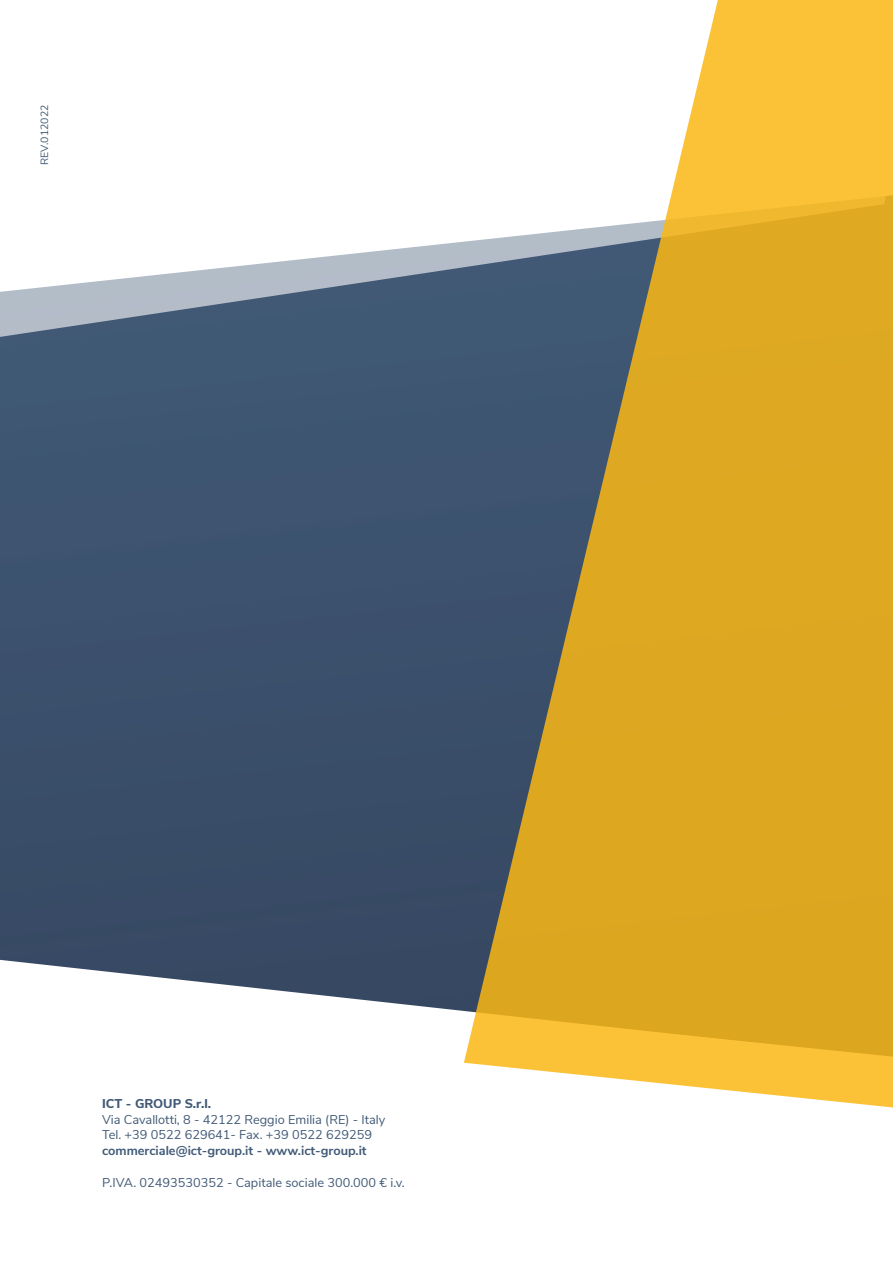
<style>
.page{position:relative;width:893px;height:1263px;background:#fff}
.page>*{position:absolute;margin:0;border:0;box-sizing:border-box;transform-origin:0 0}
.t1{font:12.75px "Nunito Sans";color:#415a77}
.t2{font:700 12.75px "Nunito Sans";color:#415a77}
.t3{font:800 12.75px "Nunito Sans";color:#415a77}
.t4{font:10.5px "Nunito Sans";color:#415a77}
</style>
<div class="page">
<div style="left:0;top:338px;width:464px;height:627px;background:#3a506c"></div>
<svg style="left:0;top:241px;width:464px;height:97px"></svg>
<svg style="left:47px;top:965px;width:417px;height:46px"></svg>
<svg style="left:464px;top:0;width:429px;height:1108px;background:#cba84f"></svg>
<p class="t4" style="left:37px;top:165px;width:62px;rotate:-90deg">REV.012022</p>
<p class="t3" style="left:102px;top:1094px;width:111px">ICT - GROUP S.r.l.</p>
<p class="t1" style="left:102px;top:1110px;width:285px">Via Cavallotti, 8 - 42122 Reggio Emilia (RE) - Italy</p>
<p class="t1" style="left:102px;top:1126px;width:271px">Tel. +39 0522 629641- Fax. +39 0522 629259</p>
<p class="t2" style="left:102px;top:1141px;width:266px">commerciale@ict-group.it - www.ict-group.it</p>
<p class="t1" style="left:102px;top:1173px;width:304px">P.IVA. 02493530352 - Capitale sociale 300.000 € i.v.</p>
</div>
